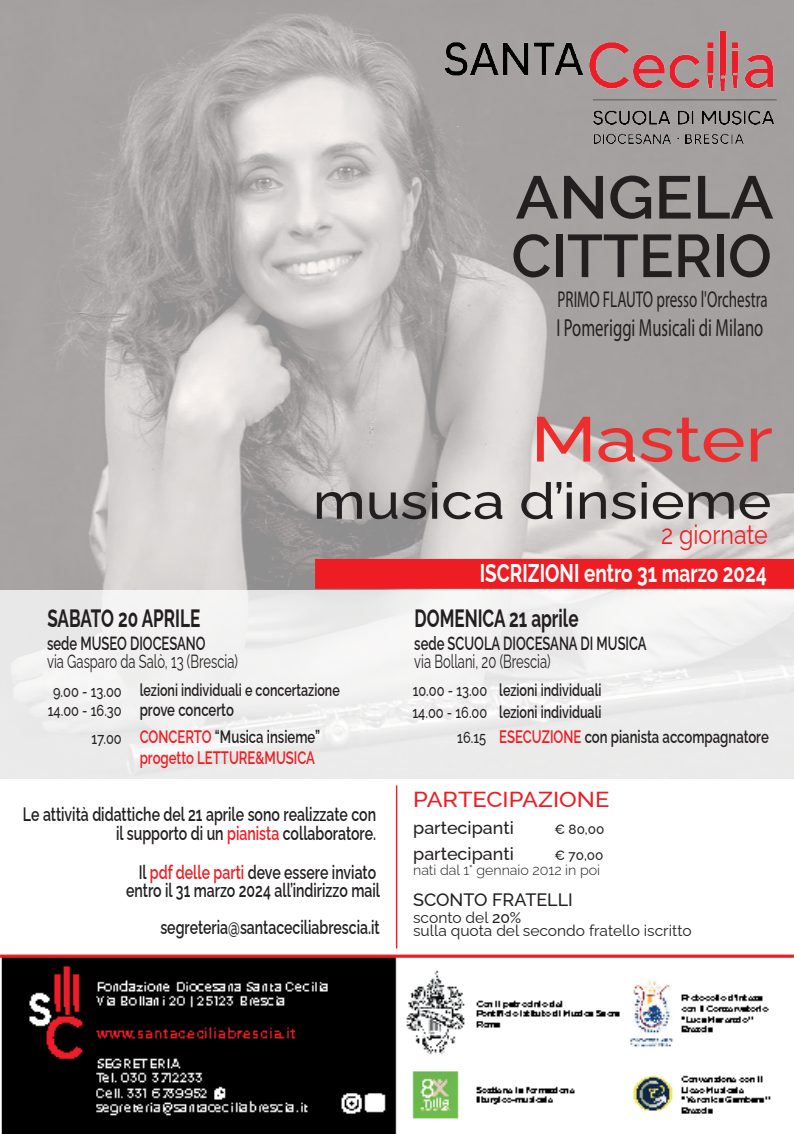
<style>
.page{position:relative;width:794px;height:1134px;background:#fff}
.page>*{position:absolute;margin:0;border:0;box-sizing:border-box;transform-origin:0 0}
.t1{font:500 63.08px "Raleway";color:#ee2d2d;scale:1.2 1}
.t2{font:600 60.12px "Raleway";color:#231f20}
.t3{font:600 60.12px "Raleway";color:#231f20;scale:1.07 1}
.t4{font:500 50.4px "Raleway";color:#231f20;scale:1.14 1}
.t5{font:27px "Raleway";color:#ee1d23;scale:.86 1}
.t6{font:700 25.64px "Raleway";color:#fff;scale:.74 1}
.t7{font:700 25.04px "Raleway";color:#231f20;scale:.68 1}
.t8{font:24.72px "Myriad Pro";color:#231f20;scale:.67 1}
.t9{font:22.96px "Myriad Pro";color:#231f20;scale:.65 1}
.t10{font:500 21.72px "Raleway";color:#ee1d23;scale:1.09 1}
.t11{font:600 19.36px/19.4px "Raleway";color:#231f20;text-align:right;scale:.73 1}
.t12{font:19.04px "Raleway";color:#231f20;scale:.68 1}
.t13{font:600 19.04px "Raleway";color:#231f20;scale:.68 1}
.t14{font:600 18px "Raleway";color:#231f20;scale:.73 1}
.t15{font:600 18px/20.5px "Raleway";color:#ee1d23;text-align:right;scale:.73 1}
.t16{font:500 17.96px "Raleway";color:#231f20}
.t17{font:600 17.16px "Raleway";color:#231f20;scale:.73 1}
.t18{font:500 15.64px/19.3px "Raleway";color:#231f20;text-align:center;scale:.82 1}
.t19{font:15.52px/13.1px "Raleway";color:#231f20}
.t20{font:300 14.28px "Raleway";color:#231f20}
.t21{font:500 13.48px "Raleway";color:#231f20}
.s1{font-weight:500;font-size:15.64px;color:#231f20}
.s2{color:#231f20}
.s3{font-weight:500;font-size:15.64px}
.s4{color:#ee1d23}
.s5{font-weight:500}
</style>
<div class="page">
<img style="left:0;top:0;width:794px;height:590px">
<div style="left:315px;top:559px;width:479px;height:30px;background:#ee1d23"></div>
<div style="left:0;top:590px;width:794px;height:273px;background:linear-gradient(to right,#f4f4f4,#f4f3f3)"></div>
<img style="left:1px;top:958px;width:770px;height:176px">
<svg style="left:0;top:954px;width:794px;height:4px;fill:#ee1d23"></svg>
<img style="left:444px;top:32px;width:332px;height:115px">
<hr style="left:396px;top:785px;width:1px;height:163px;background:#ee1d23">
<h2 class="t3" style="left:515px;top:149px;width:243px">ANGELA</h2>
<h2 class="t2" style="left:511px;top:208px;width:262px">CITTERIO</h2>
<p class="t9" style="left:557px;top:285px;width:325px">PRIMO FLAUTO presso l'Orchestra</p>
<p class="t8" style="left:556px;top:312px;width:311px">I Pomeriggi Musicali di Milano</p>
<h1 class="t1" style="left:530px;top:389px;width:203px">Master</h1>
<h3 class="t4" style="left:313px;top:461px;width:404px">musica d’insieme</h3>
<h3 class="t5" style="left:661px;top:513px;width:125px">2 giornate</h3>
<p class="t7" style="left:47px;top:598px;width:226px">SABATO 20 APRILE</p>
<p class="t13" style="left:47px;top:628px;width:235px">sede MUSEO DIOCESANO</p>
<p class="t12" style="left:47px;top:646px;width:282px">via Gasparo da Salò, 13 (Brescia)</p>
<p class="t17" style="left:140px;top:677px;width:276px">lezioni individuali e concertazione</p>
<p class="t14" style="left:140px;top:695px;width:131px">prove concerto</p>
<p class="t18" style="left:48px;top:680px;width:92px">9.00 - 13.00<br>14.00 - 16.30</p>
<p class="t15" style="left:92px;top:725px;width:314px"><span class="s1">17.00</span> CONCERTO <span class="s2">“Musica insieme” </span>progetto LETTURE&amp;MUSICA</p>
<h3 class="t6" style="left:480px;top:552px;width:389px">ISCRIZIONI entro 31 marzo 2024</h3>
<p class="t7" style="left:414px;top:598px;width:243px">DOMENICA 21 aprile</p>
<p class="t13" style="left:414px;top:628px;width:343px">sede SCUOLA DIOCESANA DI MUSICA</p>
<p class="t12" style="left:414px;top:646px;width:202px">via Bollani, 20 (Brescia)</p>
<p class="t17" style="left:413px;top:676px;width:260px"><span class="s3">10.00 - 13.00</span> lezioni individuali</p>
<p class="t18" style="left:412px;top:701px;width:93px">14.00 - 16.00</p>
<p class="t14" style="left:457px;top:722px;width:428px"><span class="s3">16.15</span> <span class="s4">ESECUZIONE</span> con pianista accompagnatore</p>
<p class="t17" style="left:499px;top:698px;width:142px">lezioni individuali</p>
<p class="t10" style="left:413px;top:781px;width:182px">PARTECIPAZIONE</p>
<p class="t16" style="left:413px;top:814px;width:102px">partecipanti</p>
<p class="t21" style="left:554px;top:819px;width:51px">€ 80,00</p>
<p class="t11" style="left:23px;top:802px;width:485px">Le attività didattiche del 21 aprile sono realizzate con il supporto di un <span class="s4">pianista</span> collaboratore.</p>
<p class="t11" style="left:126px;top:860px;width:349px;line-height:18.4px;text-align:center">Il <span class="s4">pdf delle parti</span> deve essere inviato entro il 31 marzo 2024 all’indirizzo mail</p>
<p class="t11" style="left:160px;top:915px;width:302px">segreteria@santaceciliabrescia.it</p>
<p class="t19" style="left:413px;top:909px;width:280px">sconto del <span class="s5">20%<br></span>sulla quota del secondo fratello iscritto</p>
<p class="t16" style="left:413px;top:840px;width:102px">partecipanti</p>
<p class="t21" style="left:554px;top:845px;width:50px">€ 70,00</p>
<p class="t20" style="left:413px;top:859px;width:189px">nati dal 1° gennaio 2012 in poi</p>
<p class="t16" style="left:413px;top:885px;width:161px">SCONTO FRATELLI</p>
</div>
